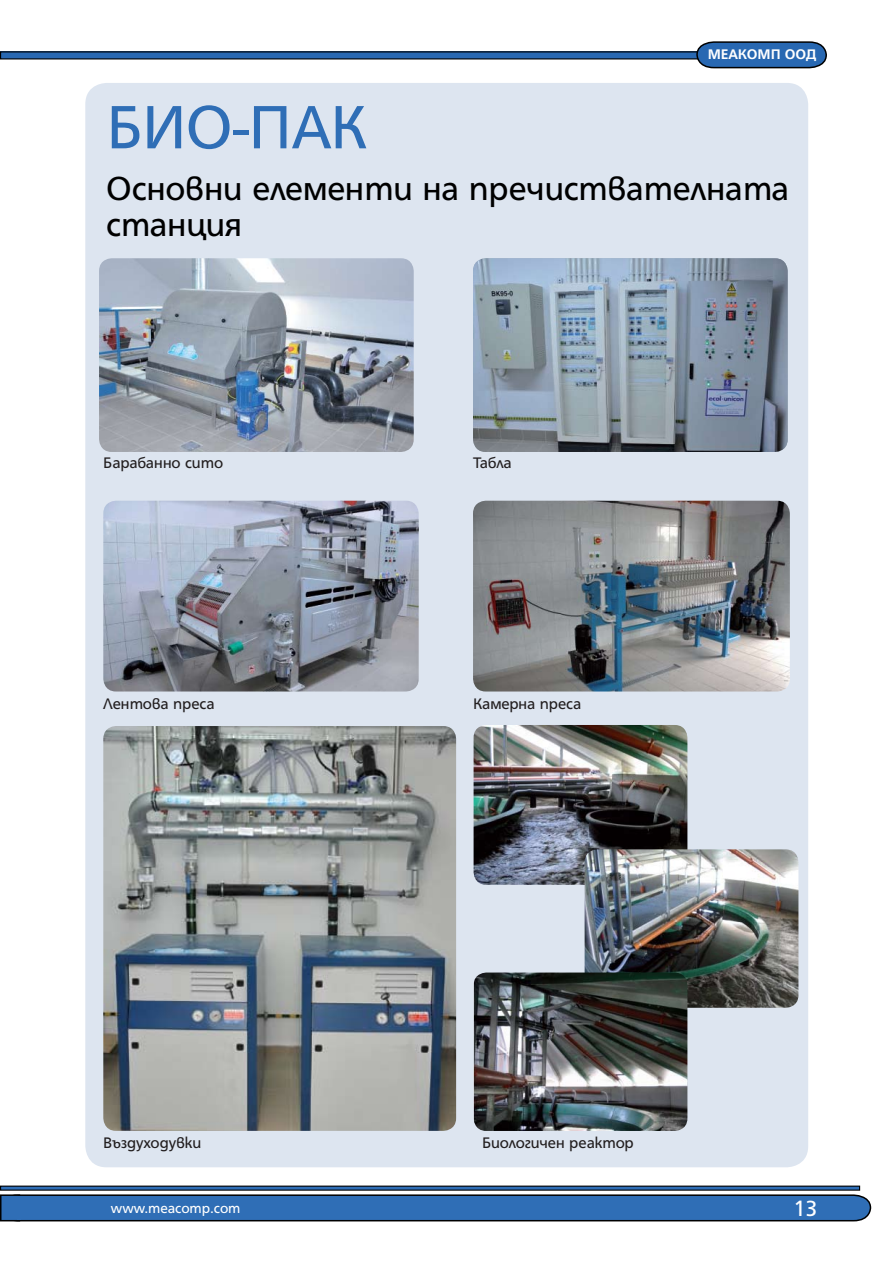
<style>
.page{position:relative;width:893px;height:1263px;background:#fff}
.page>*{position:absolute;margin:0;border:0;box-sizing:border-box;transform-origin:0 0}
.t1{font:66px "Grotesk HS Bg";letter-spacing:-.015em;color:#2f6eb6}
.t2{font:36px/36px "Grotesk HS Bg";color:#000}
.t3{font:24px "Grotesk HS Bg";color:#fff}
.t4{font:16.5px "Grotesk HS Bg";color:#221e1f}
.t5{font:15px "Grotesk HS Bg";color:#fff}
.t6{font:700 15px "Grotesk HS Bg";color:#fff}
</style>
<div class="page">
<div style="left:85px;top:83px;width:723px;height:1084px;background:#dde5f0;border-radius:21px"></div>
<svg style="left:0;top:1194px;width:872px;height:28px;background:#3267a5"></svg>
<div style="left:1px;top:1195px;width:18px;height:26px;background:#2f6eb6"></div>
<div style="left:0;top:1194px;width:20px;height:27px;border:2px solid #000"></div>
<div style="left:1px;top:52px;width:814px;height:7px;background:#2868b2"></div>
<svg style="left:695px;top:41px;width:132px;height:28px"></svg>
<hr style="left:1px;top:1186px;width:859px;height:4px;background:#2f6eb6">
<div style="left:0;top:1185px;width:860px;height:6px;border:1px solid #000"></div>
<hr style="left:18px;top:1196px;width:3px;height:24px;background:#2f6eb6">
<img style="left:99px;top:258px;width:315px;height:194px">
<img style="left:473px;top:258px;width:315px;height:194px">
<img style="left:103px;top:501px;width:316px;height:190px">
<img style="left:473px;top:501px;width:317px;height:190px">
<img style="left:103px;top:726px;width:353px;height:405px">
<img style="left:474px;top:725px;width:213px;height:160px">
<img style="left:585px;top:849px;width:213px;height:159px">
<img style="left:474px;top:972px;width:213px;height:159px">
<p class="t6" style="left:708px;top:46px;width:110px">МЕАКОМП ООД</p>
<h1 class="t1" style="left:106px;top:95px;width:261px">БИО-ПАК</h1>
<h2 class="t2" style="left:106px;top:171px;width:685px">Основни елементи на пречиствателната станция</h2>
<p class="t4" style="left:103px;top:454px;width:121px">Барабанно сито</p>
<p class="t4" style="left:473px;top:454px;width:40px">Табла</p>
<p class="t4" style="left:103px;top:695px;width:113px">Лентова преса</p>
<p class="t4" style="left:473px;top:695px;width:110px">Камерна преса</p>
<p class="t4" style="left:103px;top:1134px;width:99px">Въздуходувки</p>
<p class="t4" style="left:482px;top:1134px;width:153px">Биологичен реактор</p>
<p class="t5" style="left:111px;top:1201px;width:131px">www.meacomp.com</p>
<h3 class="t3" style="left:794px;top:1197px;width:25px">13</h3>
</div>
